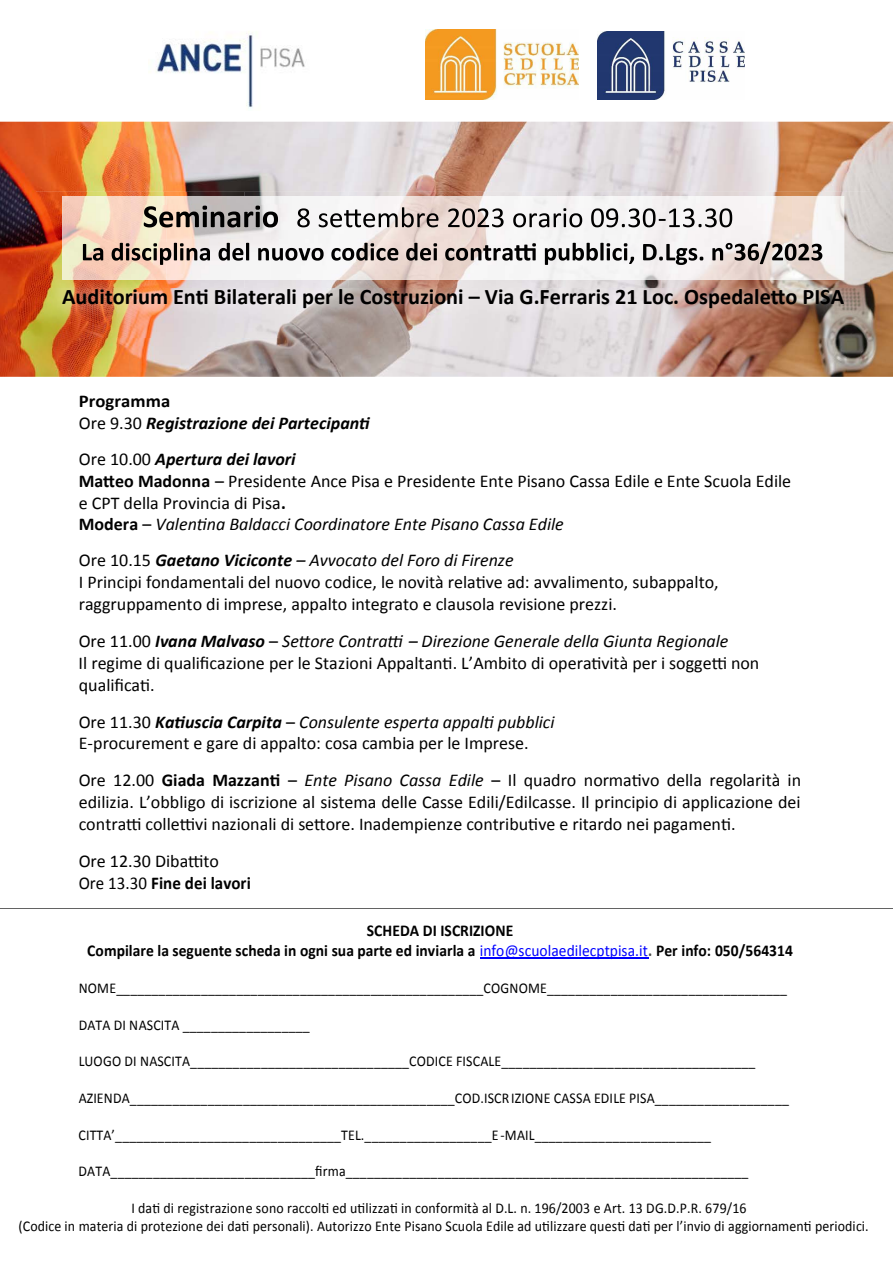
<style>
.page{position:relative;width:893px;height:1263px;background:#fff}
.page>*{position:absolute;margin:0;border:0;box-sizing:border-box;transform-origin:0 0}
.t1{font:700 22.2px "Calibri";color:#000}
.t2{font:18px/21.9px "Calibri";color:#000}
.t3{font:italic 700 18px/21.9px "Calibri";color:#000}
.t4{font:700 16.5px/20.1px "Calibri";letter-spacing:.005em;color:#000;text-align:center;scale:.94 1}
.t5{font:15px/18.3px "Calibri";letter-spacing:.01em;color:#000;scale:.93 1}
.s1{font-style:normal}
.s2{font-weight:400;font-style:normal}
.s3{font-weight:700;font-style:italic}
.s4{font-weight:700}
.s5{font-style:italic}
.s6{font-weight:400;color:#00f}
.s7{color:#474949}
</style>
<div class="page">
<img style="left:0;top:122px;width:893px;height:255px">
<img style="left:426px;top:29px;width:152px;height:70px">
<img style="left:598px;top:32px;width:147px;height:67px">
<img style="left:155px;top:31px;width:150px;height:78px">
<hr style="left:480px;top:958px;width:168px;height:1px;background:#00f">
<hr style="left:0;top:908px;width:893px;height:1px;background:#636363">
<img style="left:36px;top:192px;width:834px;height:145px">
<img style="left:62px;top:196px;width:782px;height:84px">
<img style="left:144px;top:206px;width:134px;height:21px">
<img style="left:297px;top:208px;width:31px;height:19px">
<img style="left:330px;top:213px;width:12px;height:14px">
<img style="left:344px;top:209px;width:17px;height:18px">
<img style="left:363px;top:213px;width:35px;height:14px">
<img style="left:402px;top:207px;width:12px;height:20px">
<img style="left:417px;top:208px;width:58px;height:19px">
<img style="left:478px;top:208px;width:11px;height:19px">
<img style="left:492px;top:208px;width:57px;height:19px">
<img style="left:554px;top:213px;width:7px;height:14px">
<img style="left:563px;top:208px;width:3px;height:19px">
<img style="left:569px;top:208px;width:87px;height:19px">
<svg style="left:659px;top:219px;width:7px;height:2px"></svg>
<img style="left:669px;top:209px;width:11px;height:18px">
<img style="left:683px;top:208px;width:49px;height:19px">
<img style="left:83px;top:244px;width:22px;height:17px">
<img style="left:112px;top:243px;width:11px;height:18px">
<img style="left:126px;top:243px;width:14px;height:18px">
<svg style="left:142px;top:248px;width:9px;height:13px"></svg>
<img style="left:153px;top:243px;width:24px;height:22px">
<img style="left:180px;top:243px;width:4px;height:17px">
<svg style="left:187px;top:248px;width:23px;height:13px"></svg>
<img style="left:219px;top:243px;width:11px;height:18px">
<img style="left:232px;top:243px;width:19px;height:18px">
<svg style="left:258px;top:248px;width:66px;height:13px"></svg>
<img style="left:325px;top:248px;width:16px;height:13px">
<svg style="left:342px;top:248px;width:12px;height:13px"></svg>
<img style="left:356px;top:243px;width:12px;height:18px">
<img style="left:370px;top:243px;width:4px;height:17px">
<svg style="left:376px;top:248px;width:10px;height:13px"></svg>
<img style="left:387px;top:243px;width:67px;height:18px">
<svg style="left:456px;top:248px;width:25px;height:13px"></svg>
<img style="left:483px;top:245px;width:18px;height:16px">
<img style="left:502px;top:243px;width:34px;height:18px">
<img style="left:545px;top:248px;width:11px;height:17px">
<img style="left:559px;top:243px;width:25px;height:18px">
<img style="left:587px;top:243px;width:11px;height:18px">
<img style="left:600px;top:243px;width:4px;height:17px">
<img style="left:607px;top:243px;width:3px;height:17px">
<svg style="left:612px;top:248px;width:10px;height:13px"></svg>
<img style="left:624px;top:243px;width:33px;height:21px">
<svg style="left:659px;top:257px;width:4px;height:3px"></svg>
<img style="left:666px;top:243px;width:67px;height:22px">
<img style="left:735px;top:244px;width:11px;height:17px">
<img style="left:748px;top:244px;width:11px;height:17px">
<img style="left:760px;top:242px;width:11px;height:22px">
<img style="left:772px;top:244px;width:11px;height:16px">
<img style="left:785px;top:244px;width:24px;height:17px">
<img style="left:811px;top:244px;width:11px;height:17px">
<p class="t1" style="left:62px;top:281px;width:784px">Auditorium Enti Bilaterali per le Costruzioni – Via G.Ferraris 21 Loc. Ospedaletto PISA</p>
<p class="t3" style="left:79px;top:389px;width:293px"><span class="s1">Programma<br></span><span class="s2">Ore 9.30</span> Registrazione dei Partecipanti</p>
<p class="t2" style="left:79px;top:448px;width:714px;line-height:21.5px">Ore 10.00 <span class="s3">Apertura dei lavori<br></span><span class="s4">Matteo Madonna</span> – Presidente Ance Pisa e Presidente Ente Pisano Cassa Edile e Ente Scuola Edile e CPT della Provincia di Pisa<span class="s4">.<br>Modera</span> – <span class="s5">Valentina Baldacci Coordinatore Ente Pisano Cassa Edile</span></p>
<p class="t2" style="left:79px;top:549px;width:642px">Ore 10.15 <span class="s3">Gaetano Viciconte</span> <span class="s5">– Avvocato del Foro di Firenze<br></span>I Principi fondamentali del nuovo codice, le novità relative ad: avvalimento, subappalto, raggruppamento di imprese, appalto integrato e clausola revisione prezzi.</p>
<p class="t2" style="left:79px;top:629px;width:682px">Ore 11.00 <span class="s3">Ivana Malvaso</span> – <span class="s5">Settore Contratti – Direzione Generale della Giunta Regionale<br></span>Il regime di qualificazione per le Stazioni Appaltanti. L’Ambito di operatività per i soggetti non qualificati.</p>
<p class="t2" style="left:79px;top:710px;width:477px">Ore 11.30 <span class="s3">Katiuscia Carpita</span> – <span class="s5">Consulente esperta appalti pubblici<br></span>E-procurement e gare di appalto: cosa cambia per le Imprese.</p>
<p class="t2" style="left:79px;top:768px;width:724px;text-align:justify">Ore 12.00 <span class="s4">Giada Mazzanti</span> – <span class="s5">Ente Pisano Cassa Edile</span> – Il quadro normativo della regolarità in edilizia. L’obbligo di iscrizione al sistema delle Casse Edili/Edilcasse. Il principio di applicazione dei contratti collettivi nazionali di settore. Inadempienze contributive e ritardo nei pagamenti.</p>
<p class="t2" style="left:79px;top:849px;width:174px">Ore 12.30 Dibattito<br>Ore 13.30 <span class="s4">Fine dei lavori</span></p>
<p class="t4" style="left:87px;top:920px;width:752px">SCHEDA DI ISCRIZIONE<br>Compilare la seguente scheda in ogni sua parte ed inviarla a <span class="s6">info@scuolaedilecptpisa.it</span><span class="s7">.</span> Per info: 050/564314</p>
<p class="t5" style="left:79px;top:978px;width:763px">NOME____________________________________________________COGNOME__________________________________</p>
<p class="t5" style="left:79px;top:1015px;width:250px">DATA DI NASCITA __________________</p>
<p class="t5" style="left:79px;top:1051px;width:729px">LUOGO DI NASCITA_______________________________CODICE FISCALE____________________________________</p>
<p class="t5" style="left:79px;top:1088px;width:765px">AZIENDA______________________________________________COD.ISCR IZIONE CASSA EDILE PISA___________________</p>
<p class="t5" style="left:79px;top:1125px;width:682px">CITTA’________________________________TEL.__________________E -MAIL_________________________</p>
<p class="t5" style="left:79px;top:1161px;width:722px">DATA_____________________________firma_________________________________________________________</p>
<p class="t5" style="left:19px;top:1198px;width:916px;text-indent:113px">I dati di registrazione sono raccolti ed utilizzati in conformità al D.L. n. 196/2003 e Art. 13 DG.D.P.R. 679/16<br>(Codice in materia di protezione dei dati personali). Autorizzo Ente Pisano Scuola Edile ad utilizzare questi dati per l’invio di aggiornamenti periodici.</p>
</div>
